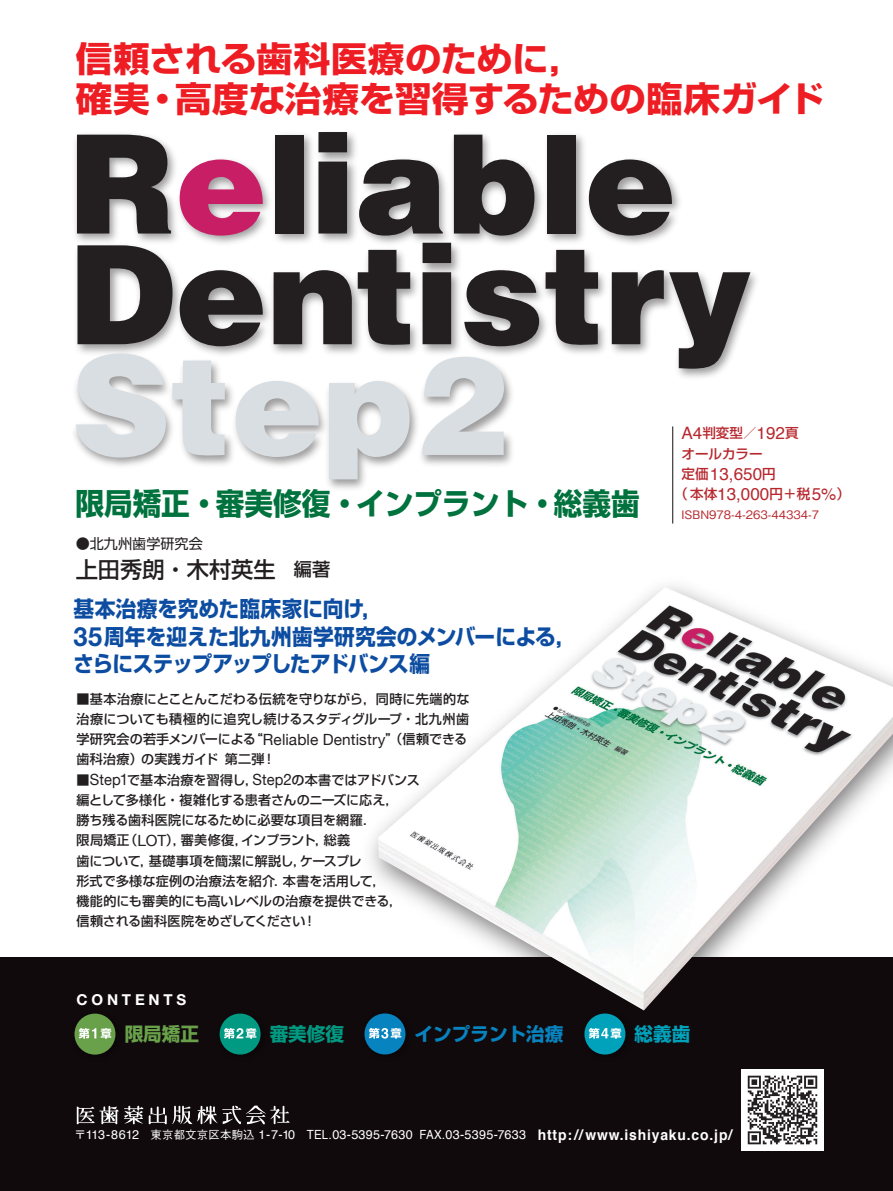
<style>
.page{position:relative;width:893px;height:1191px;background:#fff}
.page>*{position:absolute;margin:0;border:0;box-sizing:border-box;transform-origin:0 0}
.t1{font:900 137.25px/221.2px "Helvetica LT Std";color:#231f20}
.t2{font:700 34.8px/40.3px "Shin Go Pro";letter-spacing:-.01em;color:#ee1d23;scale:1.05 1}
.t3{font:700 30.15px "Shin Go Pro";color:#00723e;scale:.95 1}
.t4{font:700 26.55px "Helvetica Neue";color:#0d4da1;scale:.95 1}
.t5{font:500 22.2px "Shin Go Pro";color:#231f20}
.t6{font:700 21.75px/27.6px "Shin Go Pro";letter-spacing:-.01em;color:#0d4da1;scale:.95 1}
.t7{font:700 21.75px "Shin Go Pro";letter-spacing:-.05em;color:#0d4da1;scale:.95 1}
.t8{font:700 18.6px "Shin Go Pro";color:#0783bf}
.t9{font:700 18.6px "Shin Go Pro";color:#009982}
.t10{font:700 18.6px "Shin Go Pro";color:#68a14a}
.t11{font:700 18.6px "Shin Go Pro";color:#00a1bb}
.t12{font:500 18.15px "Shin Go Pro";color:#231f20}
.t13{font:17.1px "Helvetica";color:#b7282e}
.t14{font:15.45px "Helvetica Neue";letter-spacing:.005em;color:#231f20}
.t15{font:15.45px "Helvetica Neue";letter-spacing:.005em;color:#231f20;scale:.95 1}
.t16{font:700 15px "Helvetica Neue";color:#fff}
.t17{font:700 14.55px "Helvetica";letter-spacing:.06em;color:#fff;scale:.95 1}
.t18{font:14.1px "Shin Go Pro";color:#231f20}
.t19{font:500 13.5px/20.1px "Shin Go Pro";color:#b7282e}
.t20{font:500 13.05px/20.2px "Shin Go Pro";letter-spacing:.005em;color:#231f20;text-align:right}
.t21{font:500 13.05px "Shin Go Pro";letter-spacing:-.02em;color:#231f20}
.t22{font:500 13.05px "Shin Go Pro";letter-spacing:-.015em;color:#231f20}
.t23{font:12.6px "Helvetica";letter-spacing:.02em;color:#fff;scale:.91 1}
.t24{font:12.6px "Helvetica";letter-spacing:.02em;color:#fff}
.t25{font:500 11.7px "Gothic BBB Pro";color:#b7282e}
.t26{font:500 11.55px "Gothic BBB Pro";letter-spacing:.01em;color:#fff}
.s1{color:#c71e66}
.s2{color:#d8dee2}
.s3{font-family:"Shin Go Pro";font-weight:500;font-size:13.5px}
.s4{font-size:15.9px}
.s5{font-family:"Gothic BBB Pro";font-weight:500;font-size:11.55px}
.s6{font-family:"Helvetica";font-weight:400;font-size:12.6px}
</style>
<div class="page">
<div style="left:0;top:957px;width:893px;height:234px;background:#110a0c"></div>
<img style="left:742px;top:1069px;width:81px;height:81px">
<img style="left:74px;top:133px;width:682px;height:373px">
<svg style="left:77px;top:1105px;width:213px;height:19px"></svg>
<img style="left:75px;top:1017px;width:41px;height:38px">
<div style="left:74px;top:1013px;width:41px;height:41px;background:#68a14a;border-radius:50%"></div>
<svg style="left:79px;top:1028px;width:32px;height:10px"></svg>
<img style="left:219px;top:1015px;width:41px;height:40px">
<div style="left:220px;top:1013px;width:41px;height:41px;background:#009982;border-radius:50%"></div>
<svg style="left:224px;top:1028px;width:32px;height:10px"></svg>
<img style="left:366px;top:1014px;width:40px;height:41px">
<div style="left:364px;top:1013px;width:41px;height:41px;background:#0783bf;border-radius:50%"></div>
<svg style="left:369px;top:1028px;width:32px;height:10px"></svg>
<img style="left:585px;top:1015px;width:41px;height:40px">
<div style="left:584px;top:1013px;width:41px;height:41px;background:#00a1bb;border-radius:50%"></div>
<svg style="left:589px;top:1028px;width:32px;height:10px"></svg>
<img style="left:378px;top:587px;width:515px;height:423px">
<hr style="left:672px;top:426px;width:1px;height:97px;background:#231f20">
<h2 class="t2" style="left:175px;top:35px;width:620px;text-indent:-99px">信頼される歯科医療のために，<br>高度な治療を習得するための臨床ガイド</h2>
<h2 class="t2" style="left:76px;top:75px;width:72px">確実</h2>
<h2 class="t2" style="left:144px;top:75px;width:36px">・</h2>
<h1 class="t1" style="left:69px;top:70px;width:609px">R<span class="s1">e</span>liable<br><span class="s2">Step2</span></h1>
<h1 class="t1" style="left:69px;top:181px;width:685px">Dentistry</h1>
<p class="t19" style="left:702px;top:421px;width:42px">判変型</p>
<h3 class="t13" style="left:681px;top:420px;width:22px">A4</h3>
<p class="t19" style="left:762px;top:442px;width:15px;text-indent:-81px">オールカラー円</p>
<h3 class="t13" style="left:743px;top:420px;width:44px"><span class="s3">／</span>192</h3>
<p class="t19" style="left:785px;top:421px;width:15px">頁</p>
<p class="t19" style="left:681px;top:462px;width:29px">定価</p>
<h3 class="t13" style="left:710px;top:460px;width:54px">13,650</h3>
<h3 class="t3" style="left:75px;top:480px;width:596px">限局矯正・審美修復・インプラント・総義歯</h3>
<p class="t18" style="left:76px;top:532px;width:129px">●北九州歯学研究会</p>
<h3 class="t5" style="left:76px;top:551px;width:201px">上田秀朗・木村英生</h3>
<h3 class="t12" style="left:276px;top:554px;width:56px">　編著</h3>
<h3 class="t6" style="left:104px;top:593px;width:498px;text-indent:-31px">基本治療を究めた臨床家に向け，<br>周年を迎えた北九州歯学研究会のメンバーによる，</h3>
<h3 class="t4" style="left:73px;top:620px;width:32px">35</h3>
<h3 class="t7" style="left:73px;top:647px;width:377px">さらにステップアップしたアドバンス編</h3>
<p class="t20" style="left:76px;top:687px;width:395px">■基本治療にとことんこだわる伝統を守りながら，同時に先端的な治療についても積極的に追究し続けるスタディグループ・北九州歯”（信頼できる</p>
<p class="t20" style="left:77px;top:727px;width:181px">学研究会の若手メンバーによる</p>
<p class="t20" style="left:250px;top:727px;width:15px">“</p>
<p class="t14" style="left:263px;top:730px;width:124px">Reliable Dentistry</p>
<p class="t20" style="left:76px;top:748px;width:143px">歯科治療）の実践ガイド</p>
<p class="t20" style="left:225px;top:748px;width:41px">第二弾</p>
<p class="t20" style="left:263px;top:748px;width:15px">!</p>
<p class="t22" style="left:292px;top:769px;width:130px">の本書ではアドバンス</p>
<p class="t20" style="left:127px;top:768px;width:132px">で基本治療を習得し，</p>
<p class="t15" style="left:90px;top:770px;width:42px">Step<span class="s4">1</span></p>
<p class="t15" style="left:252px;top:770px;width:43px">Step<span class="s4">2</span></p>
<p class="t20" style="left:76px;top:768px;width:15px">■</p>
<p class="t20" style="left:76px;top:788px;width:323px">編として多様化・複雑化する患者さんのニーズに応え，</p>
<p class="t20" style="left:76px;top:808px;width:301px">勝ち残る歯科医院になるために必要な項目を網羅．</p>
<p class="t20" style="left:324px;top:828px;width:28px">総義</p>
<p class="t20" style="left:241px;top:828px;width:88px">インプラント，</p>
<p class="t20" style="left:76px;top:828px;width:55px">限局矯正</p>
<p class="t20" style="left:181px;top:828px;width:68px">審美修復，</p>
<p class="t20" style="left:166px;top:828px;width:21px">，）</p>
<p class="t20" style="left:125px;top:828px;width:15px">（</p>
<p class="t14" style="left:137px;top:831px;width:30px">LOT</p>
<p class="t20" style="left:300px;top:849px;width:64px">ケースプレ</p>
<p class="t20" style="left:149px;top:849px;width:158px">基礎事項を簡潔に解説し，</p>
<p class="t20" style="left:76px;top:849px;width:78px">歯について，</p>
<p class="t20" style="left:76px;top:869px;width:212px">形式で多様な症例の治療法を紹介．</p>
<p class="t20" style="left:77px;top:889px;width:327px">機能的にも審美的にも高いレベルの治療を提供できる，</p>
<p class="t20" style="left:303px;top:909px;width:15px">!</p>
<p class="t20" style="left:283px;top:869px;width:104px">本書を活用して，</p>
<p class="t21" style="left:77px;top:910px;width:230px">信頼される歯科医院をめざしてください</p>
<p class="t16" style="left:76px;top:990px;width:111px">C O N T E N T S</p>
<p class="t19" style="left:769px;top:482px;width:42px">円＋税</p>
<p class="t19" style="left:836px;top:482px;width:15px">(</p>
<p class="t19" style="left:674px;top:482px;width:44px">（本体</p>
<p class="t25" style="left:681px;top:505px;width:139px">ISBN978-4-263-44334-7</p>
<h3 class="t13" style="left:717px;top:480px;width:54px">13,000</h3>
<h3 class="t13" style="left:812px;top:480px;width:26px">5%</h3>
<h3 class="t10" style="left:125px;top:1019px;width:76px">限局矯正</h3>
<h3 class="t9" style="left:270px;top:1019px;width:76px">審美修復</h3>
<h3 class="t8" style="left:415px;top:1019px;width:150px">インプラント治療</h3>
<h3 class="t11" style="left:634px;top:1019px;width:57px">総義歯</h3>
<p class="t24" style="left:74px;top:1125px;width:66px"><span class="s5">〒</span>113-8612</p>
<p class="t26" style="left:150px;top:1125px;width:146px">東京都文京区本駒込 <span class="s6">1-7-10</span></p>
<p class="t23" style="left:307px;top:1125px;width:118px">TEL.03-5395-7630</p>
<p class="t23" style="left:419px;top:1125px;width:119px">FAX.03-5395-7633</p>
<p class="t17" style="left:538px;top:1123px;width:206px">http://www.ishiyaku.co.jp/</p>
</div>
